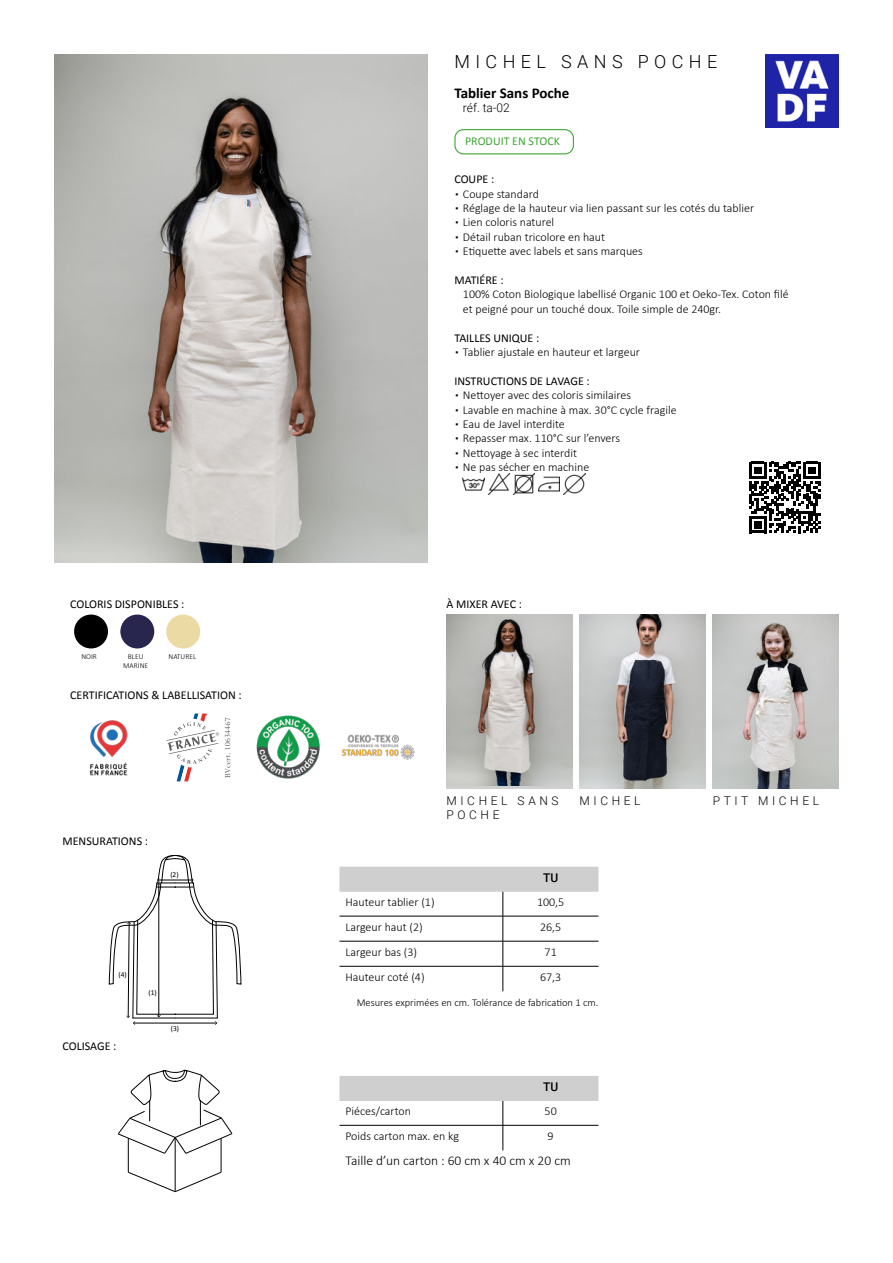
<style>
.page{position:relative;width:893px;height:1263px;background:#fff}
.page>*{position:absolute;margin:0;border:0;box-sizing:border-box;transform-origin:0 0}
.t1{font:300 18px "Roboto";letter-spacing:.3em;color:#000}
.t2{font:700 15px "Calibri";color:#000}
.t3{font:300 13.5px "Calibri";color:#000}
.t4{font:300 12px/14.4px "Calibri";color:#000}
.t5{font:12px "Calibri";color:#000}
.t6{font:300 12px "Roboto";letter-spacing:.3em;color:#000}
.t7{font:12px "Calibri";color:#3fa535}
.t8{font:500 12px "Roboto";color:#000}
.t9{font:300 10.5px "Calibri";color:#000}
.t10{font:300 7.5px/9px "Calibri";color:#000;text-align:center}
.t11{font:7.5px "Calibri";color:#000}
</style>
<div class="page">
<img style="left:54px;top:54px;width:373px;height:508px">
<div style="left:454px;top:129px;width:120px;height:25px;border:1px solid #3fa535;border-radius:9px"></div>
<img style="left:463px;top:478px;width:21px;height:13px">
<img style="left:488px;top:474px;width:21px;height:21px">
<img style="left:513px;top:474px;width:22px;height:21px">
<img style="left:539px;top:476px;width:21px;height:16px">
<img style="left:564px;top:474px;width:21px;height:21px">
<svg style="left:339px;top:867px;width:259px;height:124px"></svg>
<hr style="left:339px;top:916px;width:164px;height:1px;background:#000">
<hr style="left:503px;top:916px;width:95px;height:1px;background:#000">
<hr style="left:339px;top:941px;width:164px;height:1px;background:#000">
<hr style="left:503px;top:941px;width:95px;height:1px;background:#000">
<hr style="left:339px;top:966px;width:164px;height:1px;background:#000">
<hr style="left:503px;top:966px;width:95px;height:1px;background:#000">
<svg style="left:339px;top:1076px;width:259px;height:74px"></svg>
<hr style="left:339px;top:1125px;width:164px;height:1px;background:#000">
<hr style="left:503px;top:1125px;width:95px;height:1px;background:#000">
<svg style="left:749px;top:462px;width:72px;height:71px"></svg>
<img style="left:256px;top:715px;width:64px;height:64px">
<img style="left:341px;top:735px;width:74px;height:24px">
<img style="left:89px;top:720px;width:39px;height:56px">
<svg style="left:167px;top:713px;width:52px;height:68px"></svg>
<svg style="left:225px;top:717px;width:5px;height:61px"></svg>
<svg style="left:109px;top:855px;width:132px;height:170px"></svg>
<hr style="left:157px;top:887px;width:37px;height:1px;background:#000">
<hr style="left:221px;top:1138px;width:1px;height:34px;background:#020203">
<svg style="left:128px;top:1172px;width:94px;height:20px"></svg>
<hr style="left:175px;top:1137px;width:1px;height:55px;background:#020203">
<hr style="left:128px;top:1138px;width:1px;height:34px;background:#020203">
<svg style="left:118px;top:1070px;width:114px;height:84px"></svg>
<div style="left:74px;top:614px;width:34px;height:34px;background:#000;border-radius:50%"></div>
<div style="left:166px;top:614px;width:34px;height:34px;background:#ecdaa5;border-radius:50%"></div>
<div style="left:120px;top:614px;width:34px;height:34px;background:#28264e;border-radius:50%"></div>
<img style="left:766px;top:54px;width:73px;height:73px">
<img style="left:580px;top:614px;width:126px;height:174px">
<img style="left:446px;top:614px;width:127px;height:172px">
<img style="left:713px;top:614px;width:126px;height:174px">
<p class="t5" style="left:70px;top:598px;width:116px">COLORIS DISPONIBLES :</p>
<p class="t10" style="left:81px;top:652px;width:17px">NOIR</p>
<p class="t10" style="left:169px;top:652px;width:29px">NATUREL</p>
<p class="t10" style="left:123px;top:652px;width:26px">BLEU<br>MARINE</p>
<p class="t5" style="left:70px;top:689px;width:173px">CERTIFICATIONS &amp; LABELLISATION :</p>
<p class="t5" style="left:63px;top:835px;width:87px">MENSURATIONS :</p>
<p class="t11" style="left:170px;top:872px;width:10px">(2)</p>
<p class="t11" style="left:119px;top:972px;width:10px">(4)</p>
<p class="t5" style="left:63px;top:1040px;width:55px">COLISAGE :</p>
<p class="t11" style="left:148px;top:990px;width:10px">(1)</p>
<p class="t11" style="left:171px;top:1026px;width:10px">(3)</p>
<h1 class="t1" style="left:454px;top:51px;width:264px">MICHEL SANS POCHE</h1>
<p class="t2" style="left:454px;top:84px;width:116px">Tablier Sans Poche</p>
<p class="t6" style="left:463px;top:101px;width:48px">réf. ta-02</p>
<p class="t7" style="left:465px;top:135px;width:97px">PRODUIT EN STOCK</p>
<p class="t5" style="left:454px;top:173px;width:41px">COUPE :</p>
<p class="t4" style="left:454px;top:186px;width:86px">▪ Coupe standard</p>
<p class="t4" style="left:454px;top:201px;width:301px">▪ Réglage de la hauteur via lien passant sur les cotés du tablier</p>
<p class="t4" style="left:454px;top:215px;width:101px">▪ Lien coloris naturel</p>
<p class="t4" style="left:454px;top:230px;width:152px">▪ Détail ruban tricolore en haut</p>
<p class="t4" style="left:454px;top:244px;width:190px">▪ Etiquette avec labels et sans marques</p>
<p class="t5" style="left:454px;top:274px;width:51px">MATIÉRE :</p>
<p class="t4" style="left:463px;top:287px;width:327px">100% Coton Biologique labellisé Organic 100 et Oeko-Tex. Coton filé et peigné pour un touché doux. Toile simple de 240gr.</p>
<p class="t5" style="left:454px;top:332px;width:86px">TAILLES UNIQUE :</p>
<p class="t4" style="left:454px;top:345px;width:187px">▪ Tablier ajustale en hauteur et largeur</p>
<p class="t5" style="left:454px;top:375px;width:137px">INSTRUCTIONS DE LAVAGE :</p>
<p class="t4" style="left:454px;top:388px;width:178px">▪ Nettoyer avec des coloris similaires</p>
<p class="t4" style="left:454px;top:402px;width:224px">▪ Lavable en machine à max. 30°C cycle fragile</p>
<p class="t4" style="left:454px;top:417px;width:112px">▪ Eau de Javel interdite</p>
<p class="t4" style="left:454px;top:431px;width:167px">▪ Repasser max. 110°C sur l’envers</p>
<p class="t4" style="left:454px;top:446px;width:124px">▪ Nettoyage à sec interdit</p>
<p class="t4" style="left:454px;top:460px;width:136px">▪ Ne pas sécher en machine</p>
<p class="t5" style="left:446px;top:598px;width:77px">À MIXER AVEC :</p>
<p class="t6" style="left:446px;top:794px;width:114px">MICHEL SANS</p>
<p class="t6" style="left:580px;top:794px;width:63px">MICHEL</p>
<p class="t6" style="left:446px;top:808px;width:55px">POCHE</p>
<p class="t8" style="left:543px;top:870px;width:17px">TU</p>
<p class="t4" style="left:345px;top:895px;width:91px">Hauteur tablier (1)</p>
<p class="t4" style="left:537px;top:895px;width:29px">100,5</p>
<p class="t4" style="left:345px;top:920px;width:79px">Largeur haut (2)</p>
<p class="t4" style="left:540px;top:920px;width:23px">26,5</p>
<p class="t4" style="left:345px;top:945px;width:73px">Largeur bas (3)</p>
<p class="t4" style="left:545px;top:946px;width:14px">71</p>
<p class="t4" style="left:345px;top:970px;width:81px">Hauteur coté (4)</p>
<p class="t4" style="left:540px;top:970px;width:23px">67,3</p>
<p class="t9" style="left:357px;top:996px;width:243px">Mesures exprimées en cm. Tolérance de fabrication 1 cm.</p>
<p class="t8" style="left:543px;top:1080px;width:17px">TU</p>
<p class="t4" style="left:345px;top:1105px;width:67px">Piéces/carton</p>
<p class="t4" style="left:545px;top:1105px;width:14px">50</p>
<p class="t4" style="left:345px;top:1129px;width:115px">Poids carton max. en kg</p>
<p class="t4" style="left:548px;top:1130px;width:8px">9</p>
<p class="t3" style="left:346px;top:1152px;width:227px">Taille d’un carton : 60 cm x 40 cm x 20 cm</p>
<p class="t6" style="left:713px;top:794px;width:108px">PTIT MICHEL</p>
</div>
